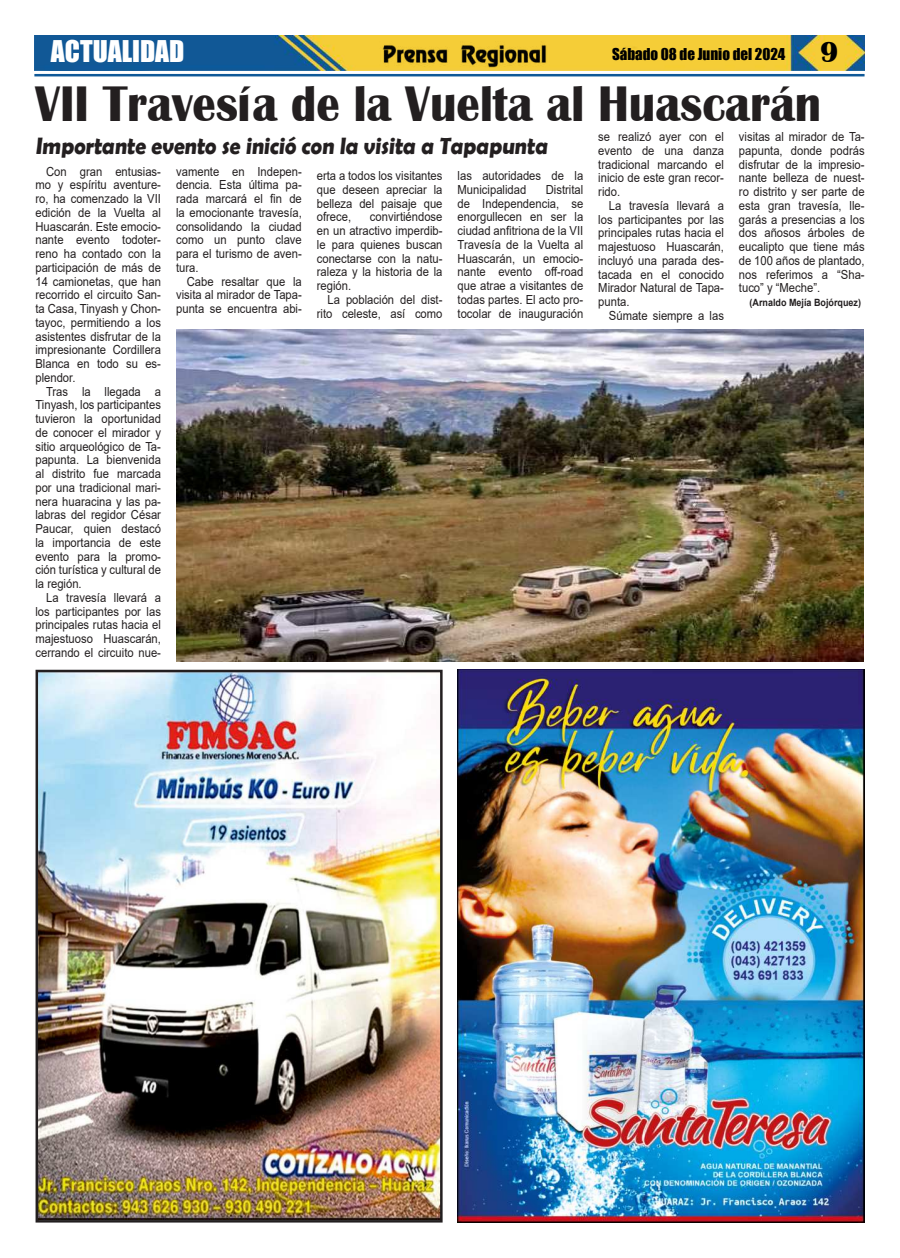
<style>
.page{position:relative;width:900px;height:1258px;background:#fff}
.page>*{position:absolute;margin:0;border:0;box-sizing:border-box;transform-origin:0 0}
.t1{font:700 51.5px "Britannic";color:#231f20;scale:.91 1}
.t2{font:27.5px "Impact";color:#fff}
.t3{font:700 23.75px "Berlin Sans FB Demi";color:#231f20;scale:.91 1}
.t4{font:15px "Impact";color:#000}
.t5{font:12.5px/13.8px "Arial";color:#231f20;text-align:justify;scale:.9 1}
.t6{font:700 10px "Arial";color:#231f20;scale:.9 1}
.s1{font-family:"Britannic";font-weight:700;font-size:30px}
</style>
<div class="page">
<img style="left:34px;top:35px;width:831px;height:35px">
<hr style="left:34px;top:74px;width:831px;height:2px;background:#0f5998">
<img style="left:380px;top:41px;width:169px;height:27px">
<img style="left:176px;top:330px;width:687px;height:331px">
<img style="left:458px;top:670px;width:407px;height:552px">
<img style="left:39px;top:673px;width:401px;height:546px">
<div style="left:36px;top:670px;width:407px;height:552px;border:2px solid #231f20"></div>
<h2 class="t2" style="left:51px;top:37px;width:135px">ACTUALIDAD</h2>
<p class="t4" style="left:612px;top:46px;width:228px">Sábado 08 de Junio del 2024 <span class="s1">9</span></p>
<h1 class="t1" style="left:35px;top:86px;width:865px">VII Travesía de la Vuelta al Huascarán</h1>
<h3 class="t3" style="left:35px;top:137px;width:567px">Importante evento se inició con la visita a Tapapunta</h3>
<p class="t5" style="left:35px;top:166px;width:141px;text-indent:11px">Con gran entusias&shy;mo y espíritu aventure&shy;ro, ha comenzado la VII edición de la Vuelta al Huascarán. Este emocio&shy;nante evento todoter&shy;reno ha contado con la participación de más de 14 camionetas, que han recorrido el circuito San&shy;ta Casa, Tinyash y Chon&shy;tayoc, permitiendo a los asistentes disfrutar de la impresionante Cordillera Blanca en todo su es&shy;plendor.</p>
<p class="t5" style="left:35px;top:386px;width:141px;text-indent:11px">Tras la llegada a Tinyash, los participantes tuvieron la oportunidad de conocer el mirador y sitio arqueológico de Ta&shy;papunta. La bienvenida al distrito fue marcada por una tradicional mari&shy;nera huaracina y las pa&shy;labras del regidor César Paucar, quien destacó la importancia de este evento para la promo&shy;ción turística y cultural de la región.</p>
<p class="t5" style="left:35px;top:592px;width:141px;text-indent:11px">La travesía llevará a los participantes por las principales rutas hacia el majestuoso Huascarán, cerrando el circuito nue-</p>
<p class="t5" style="left:176px;top:166px;width:141px">vamente en Indepen&shy;dencia. Esta última pa&shy;rada marcará el 昀椀n de la emocionante travesía, consolidando la ciudad como un punto clave para el turismo de aven&shy;tura.</p>
<p class="t5" style="left:176px;top:276px;width:141px;text-indent:11px">Cabe resaltar que la visita al mirador de Tapa&shy;punta se encuentra abi-</p>
<p class="t5" style="left:317px;top:170px;width:141px">erta a todos los visitantes que deseen apreciar la belleza del paisaje que ofrece,</p>
<p class="t5" style="left:317px;top:211px;width:141px;text-indent:53px">convirtiéndose en un atractivo imperdib&shy;le para quienes buscan conectarse con la natu&shy;raleza y la historia de la región.</p>
<p class="t5" style="left:317px;top:294px;width:141px;text-align:right">La población del dist&shy;rito celeste, así como</p>
<p class="t5" style="left:458px;top:170px;width:141px">las autoridades de la<br>Municipalidad</p>
<p class="t5" style="left:458px;top:184px;width:141px;text-indent:88px">Distrital de Independencia, se enorgullecen en ser la ciudad an昀椀triona de la VII Travesía de la Vuelta al Huascarán, un emocio&shy;nante evento o昀昀-road que atrae a visitantes de todas partes. El acto pro&shy;tocolar de inauguración</p>
<p class="t5" style="left:598px;top:131px;width:141px">se realizó ayer con el evento de una danza tradicional marcando el inicio de este gran recor&shy;rido.</p>
<p class="t5" style="left:598px;top:200px;width:141px;text-indent:11px">La travesía llevará a los participantes por las principales rutas hacia el majestuoso Huascarán, incluyó una parada des&shy;tacada en el conocido Mirador Natural de Tapa&shy;punta.</p>
<p class="t5" style="left:609px;top:310px;width:129px">Súmate siempre a las</p>
<p class="t5" style="left:739px;top:131px;width:141px">visitas al mirador de Ta&shy;papunta, donde podrás disfrutar de la impresio&shy;nante belleza de nuest&shy;ro distrito y ser parte de esta gran travesía, lle&shy;garás a presencias a los dos añosos árboles de eucalipto que tiene más de 100 años de plantado, nos referimos a “Sha&shy;tuco” y “Meche”.</p>
<p class="t6" style="left:750px;top:299px;width:125px">(Arnaldo Mejía Bojórquez)</p>
</div>
